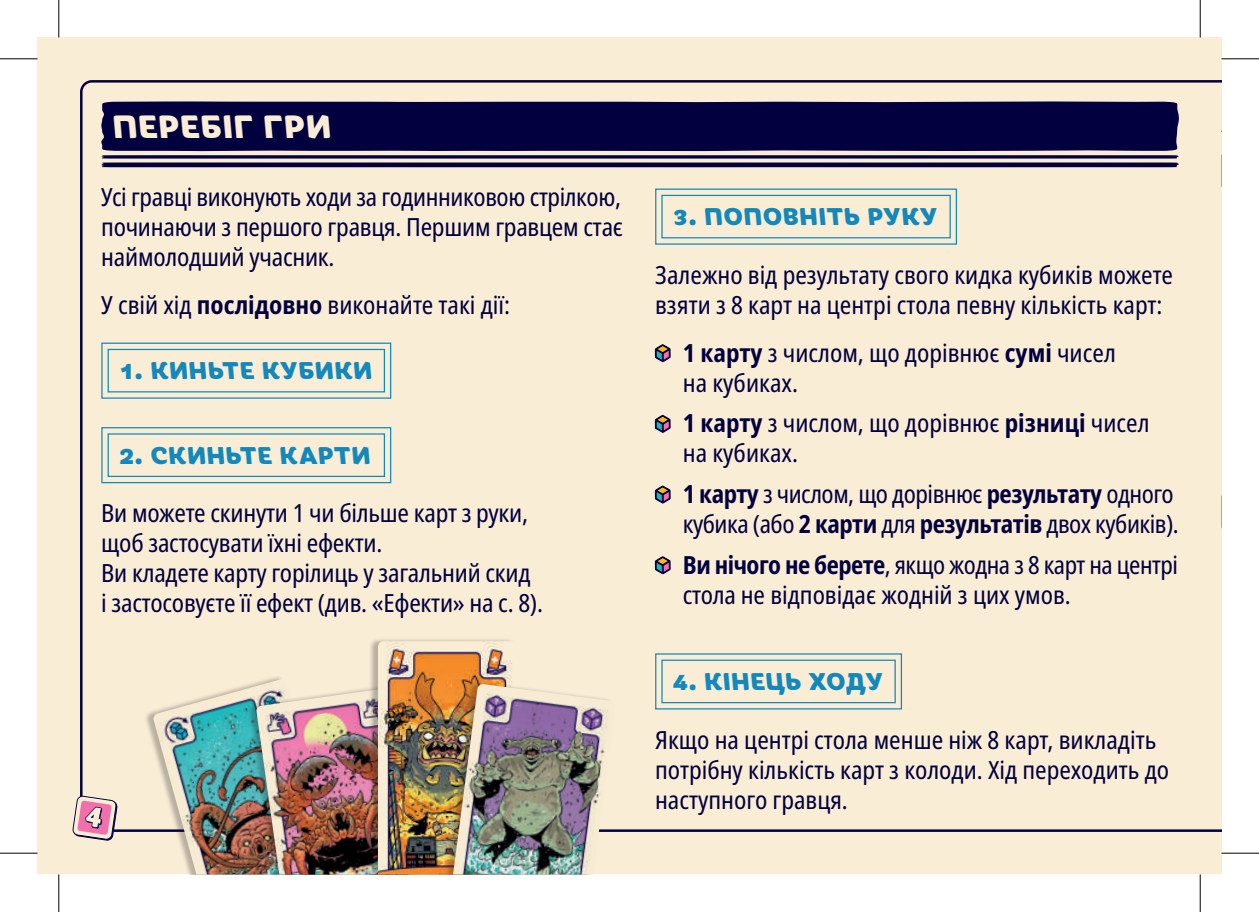
<style>
.page{position:relative;width:1259px;height:912px;background:#fff}
.page>*{position:absolute;margin:0;border:0;box-sizing:border-box;transform-origin:0 0}
.t1{font:800 35px "Iskra";color:#f9edd6}
.t2{font:800 26.25px "Iskra";color:#1488bb}
.t3{font:condensed 25px/30px "Noto Sans";color:#02003e}
.t4{font:condensed 25px/30px "Noto Sans";letter-spacing:-.02em;color:#02003e}
.s1{font-weight:700}
</style>
<div class="page">
<div style="left:38px;top:38px;width:1183px;height:836px;background:#f9edd6"></div>
<div style="left:80px;top:80px;width:1141px;height:751px;background:#f9edd6"></div>
<div style="left:144px;top:674px;width:213px;height:200px;background:#231f20;opacity:.3"></div>
<img style="left:153px;top:678px;width:188px;height:196px">
<div style="left:247px;top:683px;width:182px;height:191px;background:#231f20;opacity:.3"></div>
<img style="left:256px;top:687px;width:113px;height:187px">
<div style="left:369px;top:637px;width:146px;height:237px;background:#231f20;opacity:.3"></div>
<img style="left:378px;top:641px;width:139px;height:233px">
<div style="left:433px;top:679px;width:181px;height:195px;background:#231f20;opacity:.3"></div>
<img style="left:453px;top:684px;width:162px;height:190px">
<svg style="left:72px;top:795px;width:45px;height:45px"></svg>
<svg style="left:655px;top:344px;width:15px;height:18px"></svg>
<svg style="left:655px;top:414px;width:15px;height:19px"></svg>
<svg style="left:655px;top:485px;width:15px;height:18px"></svg>
<svg style="left:655px;top:556px;width:15px;height:18px"></svg>
<svg style="left:101px;top:342px;width:291px;height:57px"></svg>
<div style="left:108px;top:349px;width:277px;height:43px;border:1px solid #1488bb"></div>
<svg style="left:101px;top:426px;width:291px;height:57px"></svg>
<div style="left:108px;top:433px;width:277px;height:44px;border:1px solid #1488bb"></div>
<svg style="left:654px;top:188px;width:303px;height:57px"></svg>
<div style="left:661px;top:195px;width:289px;height:43px;border:1px solid #1488bb"></div>
<svg style="left:654px;top:652px;width:248px;height:58px"></svg>
<div style="left:661px;top:659px;width:234px;height:44px;border:1px solid #1488bb"></div>
<svg style="left:1221px;top:492px;width:1px;height:39px"></svg>
<svg style="left:1221px;top:151px;width:1px;height:39px"></svg>
<div style="left:101px;top:101px;width:1077px;height:50px;background:#02003e"></div>
<svg style="left:101px;top:155px;width:1077px;height:12px"></svg>
<hr style="left:0;top:58px;width:38px;height:1px;background:#000">
<hr style="left:1221px;top:58px;width:37px;height:1px;background:#000">
<hr style="left:0;top:852px;width:38px;height:1px;background:#000">
<hr style="left:1221px;top:852px;width:37px;height:1px;background:#000">
<hr style="left:58px;top:0;width:1px;height:37px;background:#000">
<hr style="left:58px;top:874px;width:1px;height:37px;background:#000">
<hr style="left:1199px;top:0;width:1px;height:37px;background:#000">
<hr style="left:1199px;top:874px;width:1px;height:37px;background:#000">
<h1 class="t1" style="left:114px;top:100px;width:224px">ПЕРЕБІГ ГРИ</h1>
<p class="t3" style="left:101px;top:183px;width:523px;text-align:justify">Усі гравці виконують ходи за годинниковою стрілкою, починаючи з першого гравця. Першим гравцем стає наймолодший учасник.</p>
<p class="t3" style="left:101px;top:291px;width:410px">У свій хід <span class="s1">послідовно</span> виконайте такі дії:</p>
<p class="t2" style="left:119px;top:351px;width:258px">1. КИНЬТЕ КУБИКИ</p>
<p class="t2" style="left:119px;top:435px;width:256px">2. СКИНЬТЕ КАРТИ</p>
<p class="t3" style="left:101px;top:499px;width:443px">Ви можете скинути 1 чи більше карт з руки, щоб застосувати їхні ефекти.<br>Ви кладете карту горілиць у загальний скид<br>і застосовуєте її ефект (див. «Ефекти» на с. 8).</p>
<p class="t2" style="left:673px;top:197px;width:270px">3. ПОПОВНІТЬ РУКУ</p>
<p class="t3" style="left:655px;top:260px;width:519px">Залежно від результату свого кидка кубиків можете взяти з 8 карт на центрі стола певну кількість карт:</p>
<p class="t3" style="left:683px;top:338px;width:434px"><span class="s1">1 карту</span> з числом, що дорівнює <span class="s1">сумі</span> чисел на кубиках.</p>
<p class="t3" style="left:683px;top:409px;width:468px"><span class="s1">1 карту</span> з числом, що дорівнює <span class="s1">різниці</span> чисел на кубиках.</p>
<p class="t4" style="left:683px;top:479px;width:497px"><span class="s1">1 карту</span> з числом, що дорівнює <span class="s1">результату</span> одного кубика (або <span class="s1">2 карти</span> для <span class="s1">результатів</span> двох кубиків).</p>
<p class="t3" style="left:683px;top:550px;width:496px"><span class="s1">Ви нічого не берете</span>, якщо жодна з 8 карт на центрі стола не відповідає жодній з цих умов.</p>
<p class="t2" style="left:673px;top:661px;width:215px">4. КІНЕЦЬ ХОДУ</p>
<p class="t3" style="left:655px;top:725px;width:515px">Якщо на центрі стола менше ніж 8 карт, викладіть потрібну кількість карт з колоди. Хід переходить до наступного гравця.</p>
</div>
